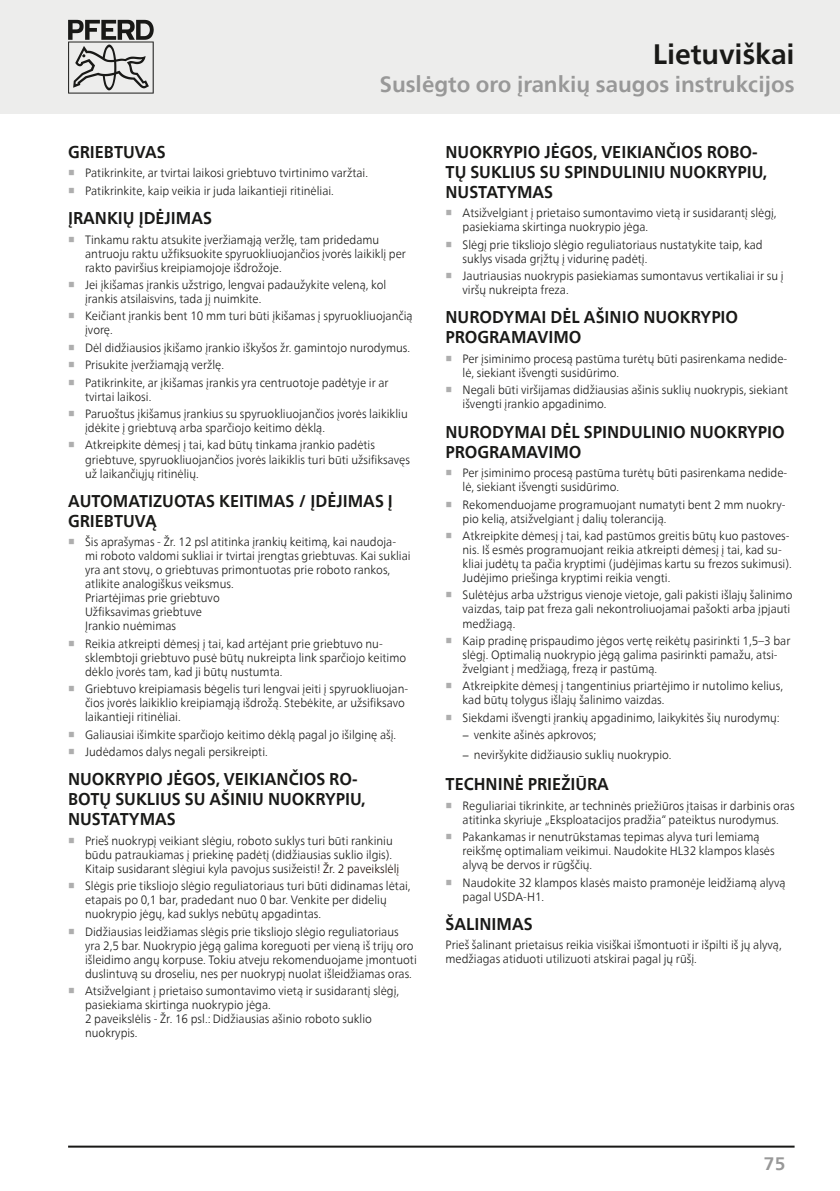
<style>
.page{position:relative;width:840px;height:1191px;background:#fff}
.page>*{position:absolute;margin:0;border:0;box-sizing:border-box;transform-origin:0 0}
.Headline{font:700 28px "Neue Frutiger World";letter-spacing:-.005em;color:#191917}
.Subhead_grau{font:700 22px "Neue Frutiger World";color:#989898}
.t1{font:700 18px "Neue Frutiger World";color:#989898}
.Copy_Head{font:700 17px/20px "Neue Frutiger World";color:#191917;scale:.95 1}
.Copy{font:300 12px/14px "Neue Frutiger World";color:#191917;scale:.95 1}
.s1{font-family:"Arial Unicode MS";font-weight:700;color:#aeaeae}
.s2{color:#1d0c05}
</style>
<div class="page">
<div style="left:0;top:0;width:839px;height:113px;background:#ededec"></div>
<svg style="left:68px;top:20px;width:86px;height:74px"></svg>
<hr style="left:68px;top:1145px;width:726px;height:2px;background:#191917">
<p class="Headline" style="left:652px;top:29px;width:143px">Lietuviškai</p>
<p class="Subhead_grau" style="left:380px;top:65px;width:416px">Suslėgto oro įrankių saugos instrukcijos</p>
<p class="Copy_Head" style="left:68px;top:142px;width:104px">GRIEBTUVAS</p>
<p class="Copy" style="left:68px;top:166px;width:317px"><span class="s1">■</span> Patikrinkite, ar tvirtai laikosi griebtuvo tvirtinimo varžtai.</p>
<p class="Copy" style="left:68px;top:184px;width:281px"><span class="s1">■</span> Patikrinkite, kaip veikia ir juda laikantieji ritinėliai.</p>
<p class="Copy_Head" style="left:68px;top:208px;width:153px">ĮRANKIŲ ĮDĖJIMAS</p>
<p class="Copy" style="left:85px;top:232px;width:339px;text-indent:-17px"><span class="s1">■</span> Tinkamu raktu atsukite įveržiamąją veržlę, tam pridedamu antruoju raktu užfiksuokite spyruokliuojančios įvorės laikiklį per rakto paviršius kreipiamojoje išdrožoje.</p>
<p class="Copy" style="left:85px;top:278px;width:318px;text-indent:-17px"><span class="s1">■</span> Jei įkišamas įrankis užstrigo, lengvai padaužykite veleną, kol įrankis atsilaisvins, tada jį nuimkite.</p>
<p class="Copy" style="left:85px;top:309px;width:346px;text-indent:-17px"><span class="s1">■</span> Keičiant įrankis bent 10 mm turi būti įkišamas į spyruokliuojančią įvorę.</p>
<p class="Copy" style="left:68px;top:341px;width:361px"><span class="s1">■</span> Dėl didžiausios įkišamo įrankio iškyšos žr. gamintojo nurodymus.</p>
<p class="Copy" style="left:68px;top:358px;width:166px"><span class="s1">■</span> Prisukite įveržiamąją veržlę.</p>
<p class="Copy" style="left:85px;top:375px;width:321px;text-indent:-17px"><span class="s1">■</span> Patikrinkite, ar įkišamas įrankis yra centruotoje padėtyje ir ar tvirtai laikosi.</p>
<p class="Copy" style="left:85px;top:407px;width:341px;text-indent:-17px"><span class="s1">■</span> Paruoštus įkišamus įrankius su spyruokliuojančios įvorės laikikliu įdėkite į griebtuvą arba sparčiojo keitimo dėklą.</p>
<p class="Copy" style="left:85px;top:438px;width:343px;text-indent:-17px"><span class="s1">■</span> Atkreipkite dėmesį į tai, kad būtų tinkama įrankio padėtis griebtuve, spyruokliuojančios įvorės laikiklis turi būti užsifiksavęs už laikančiųjų ritinėlių.</p>
<p class="Copy_Head" style="left:68px;top:490px;width:343px">AUTOMATIZUOTAS KEITIMAS / ĮDĖJIMAS Į<br>GRIEBTUVĄ</p>
<p class="Copy" style="left:85px;top:535px;width:344px;text-indent:-17px"><span class="s1">■</span> Šis aprašymas - Žr. 12 psl atitinka įrankių keitimą, kai naudoja&shy;mi roboto valdomi sukliai ir tvirtai įrengtas griebtuvas. Kai sukliai yra ant stovų, o griebtuvas primontuotas prie roboto rankos, atlikite analogiškus veiksmus.<br>Priartėjimas prie griebtuvo<br>Užfiksavimas griebtuve<br>Įrankio nuėmimas</p>
<p class="Copy" style="left:85px;top:636px;width:339px;text-indent:-17px"><span class="s1">■</span> Reikia atkreipti dėmesį į tai, kad artėjant prie griebtuvo nu&shy;sklembtoji griebtuvo pusė būtų nukreipta link sparčiojo keitimo dėklo įvorės tam, kad ji būtų nustumta.</p>
<p class="Copy" style="left:85px;top:682px;width:341px;text-indent:-17px"><span class="s1">■</span> Griebtuvo kreipiamasis bėgelis turi lengvai įeiti į spyruokliuojan&shy;čios įvorės laikiklio kreipiamąją išdrožą. Stebėkite, ar užsifiksavo laikantieji ritinėliai.</p>
<p class="Copy" style="left:68px;top:727px;width:347px"><span class="s1">■</span> Galiausiai išimkite sparčiojo keitimo dėklą pagal jo išilginę ašį.</p>
<p class="Copy" style="left:68px;top:745px;width:212px"><span class="s1">■</span> Judėdamos dalys negali persikreipti.</p>
<p class="Copy_Head" style="left:68px;top:769px;width:314px">NUOKRYPIO JĖGOS, VEIKIANČIOS RO-<br>BOTŲ SUKLIUS SU AŠINIU NUOKRYPIU,<br>NUSTATYMAS</p>
<p class="Copy" style="left:85px;top:833px;width:332px;text-indent:-17px"><span class="s1">■</span> Prieš nuokrypį veikiant slėgiu, roboto suklys turi būti rankiniu būdu patraukiamas į priekinę padėtį (didžiausias suklio ilgis).<br>Kitaip susidarant slėgiui kyla pavojus susižeisti! <span class="s2">Žr. 2 paveikslėlį</span></p>
<p class="Copy" style="left:85px;top:879px;width:344px;text-indent:-17px"><span class="s1">■</span> Slėgis prie tiksliojo slėgio reguliatoriaus turi būti didinamas lėtai, etapais po 0,1 bar, pradedant nuo 0 bar. Venkite per didelių nuokrypio jėgų, kad suklys nebūtų apgadintas.</p>
<p class="Copy" style="left:85px;top:924px;width:350px;text-indent:-17px"><span class="s1">■</span> Didžiausias leidžiamas slėgis prie tiksliojo slėgio reguliatoriaus yra 2,5 bar. Nuokrypio jėgą galima koreguoti per vieną iš trijų oro išleidimo angų korpuse. Tokiu atveju rekomenduojame įmontuoti duslintuvą su droseliu, nes per nuokrypį nuolat išleidžiamas oras.</p>
<p class="Copy" style="left:85px;top:983px;width:332px;text-indent:-17px"><span class="s1">■</span> Atsižvelgiant į prietaiso sumontavimo vietą ir susidarantį slėgį, pasiekiama skirtinga nuokrypio jėga.<br>2 paveikslėlis - Žr. 16 psl.: Didžiausias ašinio roboto suklio nuokrypis.</p>
<p class="Copy_Head" style="left:445px;top:142px;width:340px">NUOKRYPIO JĖGOS, VEIKIANČIOS ROBO-<br>TŲ SUKLIUS SU SPINDULINIU NUOKRYPIU,<br>NUSTATYMAS</p>
<p class="Copy" style="left:462px;top:206px;width:332px;text-indent:-17px"><span class="s1">■</span> Atsižvelgiant į prietaiso sumontavimo vietą ir susidarantį slėgį, pasiekiama skirtinga nuokrypio jėga.</p>
<p class="Copy" style="left:462px;top:238px;width:317px;text-indent:-17px"><span class="s1">■</span> Slėgį prie tiksliojo slėgio reguliatoriaus nustatykite taip, kad suklys visada grįžtų į vidurinę padėtį.</p>
<p class="Copy" style="left:462px;top:269px;width:339px;text-indent:-17px"><span class="s1">■</span> Jautriausias nuokrypis pasiekiamas sumontavus vertikaliai ir su į viršų nukreipta freza.</p>
<p class="Copy_Head" style="left:445px;top:307px;width:309px">NURODYMAI DĖL AŠINIO NUOKRYPIO<br>PROGRAMAVIMO</p>
<p class="Copy" style="left:462px;top:352px;width:343px;text-indent:-17px"><span class="s1">■</span> Per įsiminimo procesą pastūma turėtų būti pasirenkama nedide&shy;lė, siekiant išvengti susidūrimo.</p>
<p class="Copy" style="left:462px;top:383px;width:344px;text-indent:-17px"><span class="s1">■</span> Negali būti viršijamas didžiausias ašinis suklių nuokrypis, siekiant išvengti įrankio apgadinimo.</p>
<p class="Copy_Head" style="left:445px;top:421px;width:358px">NURODYMAI DĖL SPINDULINIO NUOKRYPIO<br>PROGRAMAVIMO</p>
<p class="Copy" style="left:462px;top:466px;width:343px;text-indent:-17px"><span class="s1">■</span> Per įsiminimo procesą pastūma turėtų būti pasirenkama nedide&shy;lė, siekiant išvengti susidūrimo.</p>
<p class="Copy" style="left:462px;top:497px;width:341px;text-indent:-17px"><span class="s1">■</span> Rekomenduojame programuojant numatyti bent 2 mm nuokry&shy;pio kelią, atsižvelgiant į dalių toleranciją.</p>
<p class="Copy" style="left:462px;top:529px;width:348px;text-indent:-17px"><span class="s1">■</span> Atkreipkite dėmesį į tai, kad pastūmos greitis būtų kuo pastoves&shy;nis. Iš esmės programuojant reikia atkreipti dėmesį į tai, kad su&shy;kliai judėtų ta pačia kryptimi (judėjimas kartu su frezos sukimusi).<br>Judėjimo priešinga kryptimi reikia vengti.</p>
<p class="Copy" style="left:462px;top:588px;width:348px;text-indent:-17px"><span class="s1">■</span> Sulėtėjus arba užstrigus vienoje vietoje, gali pakisti išlajų šalinimo vaizdas, taip pat freza gali nekontroliuojamai pašokti arba įpjauti medžiagą.</p>
<p class="Copy" style="left:462px;top:634px;width:346px;text-indent:-17px"><span class="s1">■</span> Kaip pradinę prispaudimo jėgos vertę reikėtų pasirinkti 1,5–3 bar slėgį. Optimalią nuokrypio jėgą galima pasirinkti pamažu, atsi&shy;žvelgiant į medžiagą, frezą ir pastūmą.</p>
<p class="Copy" style="left:462px;top:679px;width:338px;text-indent:-17px"><span class="s1">■</span> Atkreipkite dėmesį į tangentinius priartėjimo ir nutolimo kelius, kad būtų tolygus išlajų šalinimo vaizdas.</p>
<p class="Copy" style="left:445px;top:710px;width:353px"><span class="s1">■</span> Siekdami išvengti įrankių apgadinimo, laikykitės šių nurodymų:</p>
<p class="Copy" style="left:462px;top:728px;width:142px">− venkite ašinės apkrovos;</p>
<p class="Copy" style="left:462px;top:747px;width:221px">− neviršykite didžiausio suklių nuokrypio.</p>
<p class="Copy_Head" style="left:445px;top:774px;width:173px">TECHNINĖ PRIEŽIŪRA</p>
<p class="Copy" style="left:445px;top:798px;width:369px;text-align:center"><span class="s1">■</span> Reguliariai tikrinkite, ar techninės priežiūros įtaisas ir darbinis oras atitinka skyriuje „Eksploatacijos pradžia“ pateiktus nurodymus.</p>
<p class="Copy" style="left:462px;top:830px;width:330px;text-indent:-17px"><span class="s1">■</span> Pakankamas ir nenutrūkstamas tepimas alyva turi lemiamą reikšmę optimaliam veikimui. Naudokite HL32 klampos klasės alyvą be dervos ir rūgščių.</p>
<p class="Copy" style="left:462px;top:875px;width:341px;text-indent:-17px"><span class="s1">■</span> Naudokite 32 klampos klasės maisto pramonėje leidžiamą alyvą pagal USDA-H1.</p>
<p class="Copy_Head" style="left:445px;top:913px;width:93px">ŠALINIMAS</p>
<p class="Copy" style="left:445px;top:938px;width:355px">Prieš šalinant prietaisus reikia visiškai išmontuoti ir išpilti iš jų alyvą, medžiagas atiduoti utilizuoti atskirai pagal jų rūšį.</p>
<h3 class="t1" style="left:763px;top:1147px;width:23px">75</h3>
</div>
